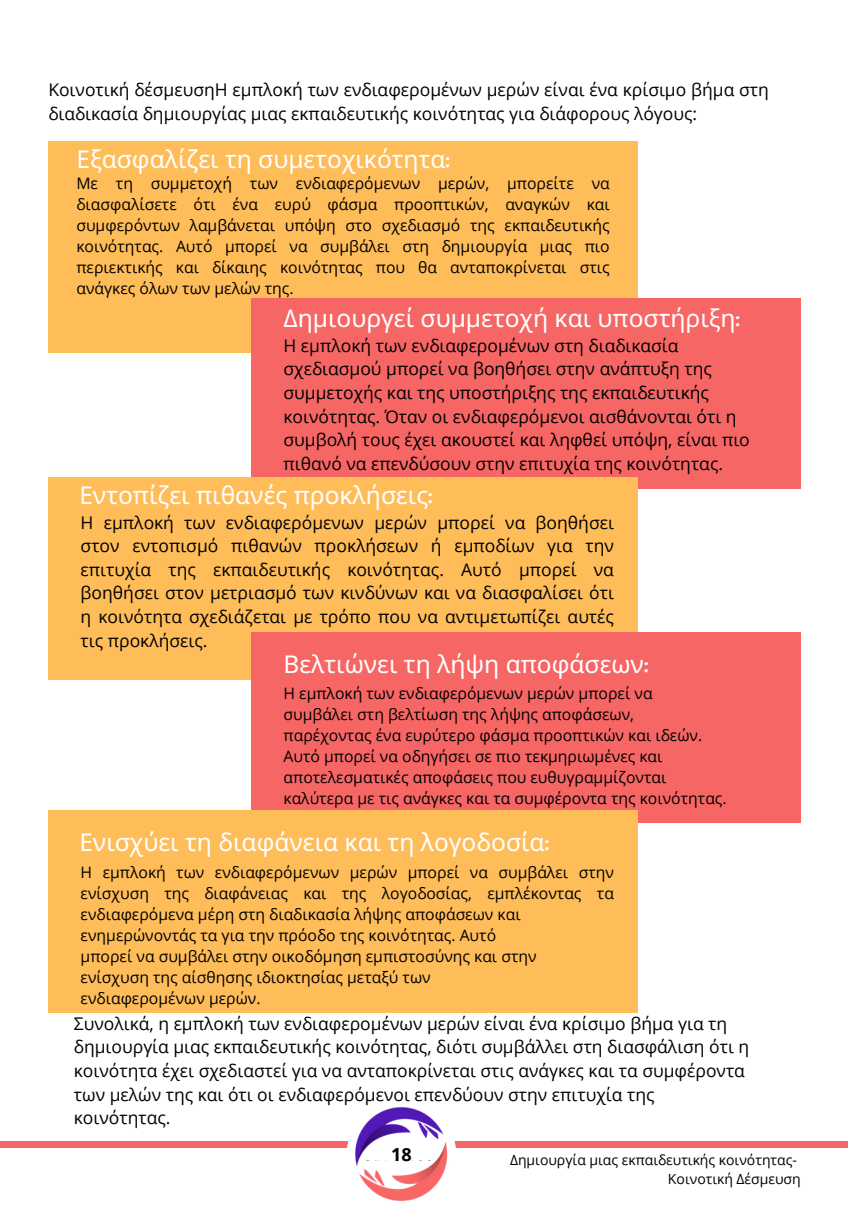
<style>
.page{position:relative;width:848px;height:1221px;background:#fff}
.page>*{position:absolute;margin:0;border:0;box-sizing:border-box;transform-origin:0 0}
.t1{font:24.5px "Noto Sans";color:#fff}
.t2{font:700 18.03px "Open Sans";color:#000}
.t3{font:17.5px/23.6px "Open Sans";color:#000}
.t4{font:15.75px/21px "Open Sans";color:#000}
.t5{font:14px/18.7px "Open Sans";color:#000;text-align:right}
.s1{font-family:"Handyman"}
</style>
<div class="page">
<div style="left:0;top:1141px;width:848px;height:7px;background:#f66665"></div>
<div style="left:347px;top:1099px;width:109px;height:110px;background:#fff;border-radius:50%"></div>
<img style="left:355px;top:1107px;width:93px;height:94px">
<div style="left:366px;top:1150px;width:66px;height:10px;background:#fff"></div>
<div style="left:48px;top:141px;width:590px;height:212px;background:#ffbd59"></div>
<div style="left:251px;top:298px;width:550px;height:191px;background:#f66665"></div>
<div style="left:48px;top:477px;width:590px;height:203px;background:#ffbd59"></div>
<div style="left:251px;top:632px;width:550px;height:191px;background:#f66665"></div>
<div style="left:48px;top:810px;width:590px;height:203px;background:#ffbd59"></div>
<p class="t3" style="left:48px;top:77px;width:722px">Κοινοτική δέσμευσηΗ εμπλοκή των ενδιαφερομένων μερών είναι ένα κρίσιμο βήμα στη διαδικασία δημιουργίας μιας εκπαιδευτικής κοινότητας για διάφορους λόγους:</p>
<h1 class="t1" style="left:76px;top:142px;width:375px">Εξασφαλίζει τη συμετοχικότητα<span class="s1">:</span></h1>
<p class="t4" style="left:76px;top:173px;width:535px;text-align:justify">Με τη συμμετοχή των ενδιαφερόμενων μερών, μπορείτε να διασφαλίσετε ότι ένα ευρύ φάσμα προοπτικών, αναγκών και συμφερόντων λαμβάνεται υπόψη στο σχεδιασμό της εκπαιδευτικής κοινότητας. Αυτό μπορεί να συμβάλει στη δημιουργία μιας πιο περιεκτικής και δίκαιης κοινότητας που θα ανταποκρίνεται στις ανάγκες όλων των μελών της.</p>
<p class="t3" style="left:283px;top:333px;width:468px">Η εμπλοκή των ενδιαφερομένων στη διαδικασία σχεδιασμού μπορεί να βοηθήσει στην ανάπτυξη της συμμετοχής και της υποστήριξης της εκπαιδευτικής κοινότητας. Όταν οι ενδιαφερόμενοι αισθάνονται ότι η συμβολή τους έχει ακουστεί και ληφθεί υπόψη, είναι πιο πιθανό να επενδύσουν στην επιτυχία της κοινότητας.</p>
<h1 class="t1" style="left:283px;top:300px;width:458px">Δημιουργεί συμμετοχή και υποστήριξη<span class="s1">:</span></h1>
<h1 class="t1" style="left:79px;top:478px;width:355px">Εντοπίζει πιθανές προκλήσεις<span class="s1">:</span></h1>
<p class="t3" style="left:81px;top:510px;width:535px;text-align:justify">Η εμπλοκή των ενδιαφερόμενων μερών μπορεί να βοηθήσει στον εντοπισμό πιθανών προκλήσεων ή εμποδίων για την επιτυχία της εκπαιδευτικής κοινότητας. Αυτό μπορεί να βοηθήσει στον μετριασμό των κινδύνων και να διασφαλίσει ότι η κοινότητα σχεδιάζεται με τρόπο που να αντιμετωπίζει αυτές τις προκλήσεις.</p>
<h1 class="t1" style="left:283px;top:646px;width:366px">Βελτιώνει τη λήψη αποφάσεων<span class="s1">:</span></h1>
<p class="t4" style="left:283px;top:682px;width:445px">Η εμπλοκή των ενδιαφερόμενων μερών μπορεί να<br>συμβάλει στη βελτίωση της λήψης αποφάσεων,<br>παρέχοντας ένα ευρύτερο φάσμα προοπτικών και ιδεών.<br>Αυτό μπορεί να οδηγήσει σε πιο τεκμηριωμένες και αποτελεσματικές αποφάσεις που ευθυγραμμίζονται καλύτερα με τις ανάγκες και τα συμφέροντα της κοινότητας.</p>
<h1 class="t1" style="left:79px;top:824px;width:471px">Ενισχύει τη διαφάνεια και τη λογοδοσία<span class="s1">:</span></h1>
<p class="t4" style="left:81px;top:861px;width:535px">Η εμπλοκή των ενδιαφερόμενων μερών μπορεί να συμβάλει στην ενίσχυση της διαφάνειας και της λογοδοσίας, εμπλέκοντας τα ενδιαφερόμενα μέρη στη διαδικασία λήψης αποφάσεων και ενημερώνοντάς τα για την πρόοδο της κοινότητας. Αυτό<br>μπορεί να συμβάλει στην οικοδόμηση εμπιστοσύνης και στην<br>ενίσχυση της αίσθησης ιδιοκτησίας μεταξύ των<br>ενδιαφερομένων μερών.</p>
<p class="t3" style="left:74px;top:1011px;width:677px">Συνολικά, η εμπλοκή των ενδιαφερομένων μερών είναι ένα κρίσιμο βήμα για τη δημιουργία μιας εκπαιδευτικής κοινότητας, διότι συμβάλλει στη διασφάλιση ότι η κοινότητα έχει σχεδιαστεί για να ανταποκρίνεται στις ανάγκες και τα συμφέροντα των μελών της και ότι οι ενδιαφερόμενοι επενδύουν στην επιτυχία της κοινότητας.</p>
<p class="t2" style="left:391px;top:1142px;width:22px">18</p>
<p class="t5" style="left:510px;top:1150px;width:292px">Δημιουργία μιας εκπαιδευτικής κοινότητας-<br>Κοινοτική Δέσμευση</p>
</div>
